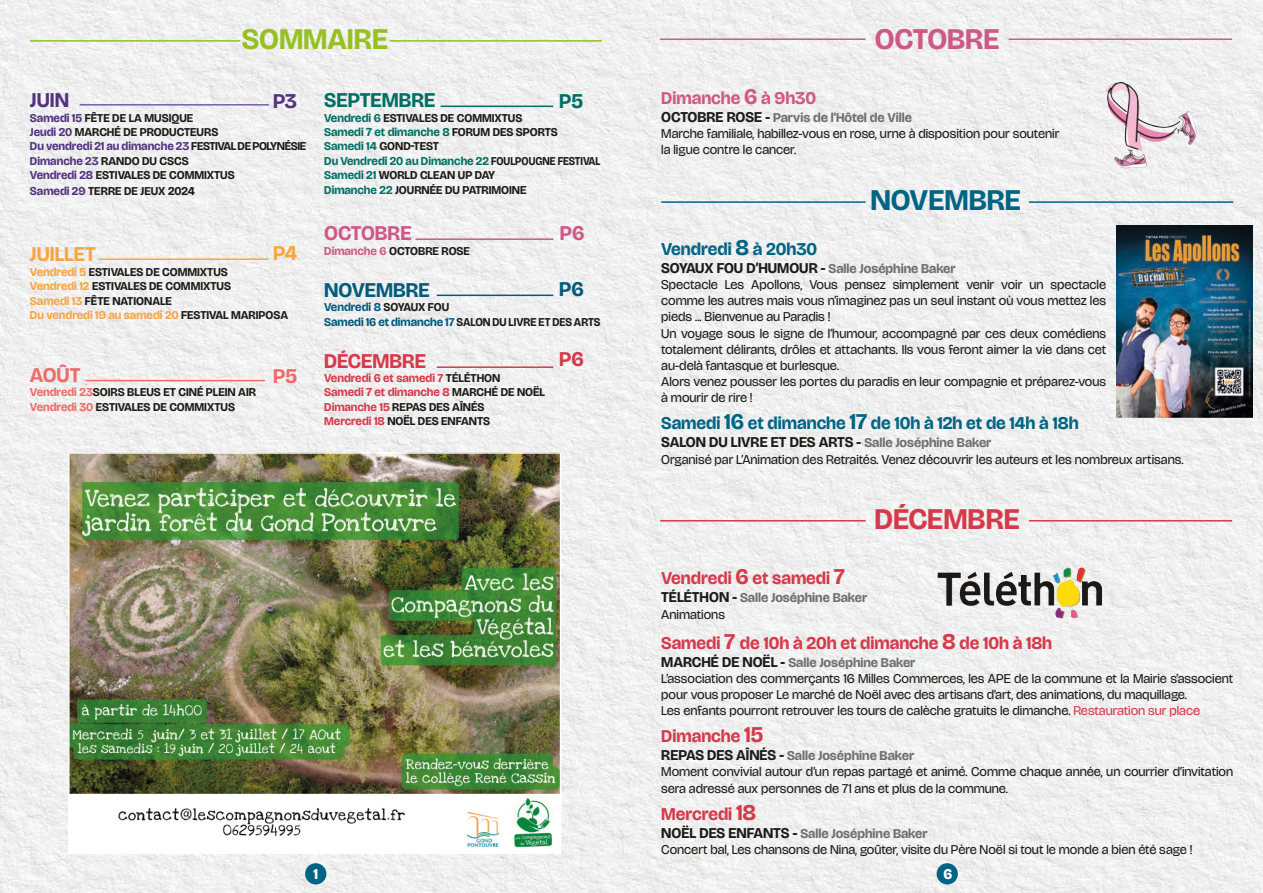
<style>
.page{position:relative;width:1263px;height:893px;background:#fff}
.page>*{position:absolute;margin:0;border:0;box-sizing:border-box;transform-origin:0 0}
.t1{font:700 30px "Bricolage Grotesque 48 pt";color:#006485}
.t2{font:700 30px "Bricolage Grotesque 48 pt";color:#d53a4a}
.t3{font:700 30px "Bricolage Grotesque 48 pt";color:#95c121}
.t4{font:700 30px "Bricolage Grotesque 48 pt";color:#ce5986}
.t5{font:700 21px "Bricolage Grotesque 48 pt";color:#006f64}
.t6{font:700 21px "Bricolage Grotesque 48 pt";color:#005b7d}
.t7{font:700 21px "Bricolage Grotesque 48 pt";color:#d53a4a}
.t8{font:700 21px "Bricolage Grotesque 48 pt";color:#f7a541}
.t9{font:700 21px "Bricolage Grotesque 48 pt";color:#ce5986}
.t10{font:700 21px "Bricolage Grotesque 48 pt";color:#52337f}
.t11{font:700 21px "Bricolage Grotesque 48 pt";color:#ed6c6a}
.t12{font:700 18px "Bricolage Grotesque 48 pt";color:#d53a4a}
.t13{font:700 18px "Bricolage Grotesque 48 pt";color:#006485}
.t14{font:700 18px "Bricolage Grotesque 48 pt";color:#ce5986}
.t15{font:700 15px "Bricolage Grotesque 48 pt";color:#1b1b19}
.t16{font:800 15px "Bricolage Grotesque 48 pt";color:#fff}
.t17{font:13.5px/16.2px "Bricolage Grotesque 48 pt";color:#1b1b19}
.t18{font:700 13.5px "Bricolage Grotesque 48 pt";color:#706f6f}
.t19{font:700 12px "Bricolage Grotesque 48 pt";color:#1b1b19}
.t20{font:700 12px "Bricolage Grotesque 48 pt";color:#006f64}
.t21{font:700 12px "Bricolage Grotesque 48 pt";color:#d53a4a}
.t22{font:700 12px "Bricolage Grotesque 48 pt";letter-spacing:-.02em;color:#52337f}
.t23{font:700 12px "Bricolage Grotesque 48 pt";color:#1b1b19;scale:.95 1}
.t24{font:700 12px "Bricolage Grotesque 48 pt";color:#f7a541}
.t25{font:700 12px "Bricolage Grotesque 48 pt";color:#005b7d}
.s1{color:#52337f}
.s2{color:#1b1b19}
.s3{color:#f7a541}
.s4{color:#ed6c6a}
.s5{color:#006f64}
.s6{color:#ce5986}
.s7{color:#005b7d}
.s8{color:#d53a4a}
.s9{font-size:22.5px}
.s10{font-size:15px;color:#1b1b19}
.s11{font-size:13.5px;color:#706f6f}
</style>
<div class="page">
<img style="left:0;top:0;width:1263px;height:893px">
<div style="left:305px;top:863px;width:21px;height:21px;background:#006485;border-radius:50%"></div>
<div style="left:936px;top:863px;width:22px;height:21px;background:#006485;border-radius:50%"></div>
<img style="left:71px;top:455px;width:487px;height:396px">
<div style="left:68px;top:452px;width:493px;height:402px;border:2px solid #fff"></div>
<hr style="left:660px;top:38px;width:205px;height:2px;background:#ce5986">
<hr style="left:1008px;top:38px;width:224px;height:2px;background:#ce5986">
<hr style="left:661px;top:201px;width:204px;height:2px;background:#006485">
<hr style="left:1029px;top:201px;width:204px;height:2px;background:#006485">
<hr style="left:660px;top:520px;width:205px;height:1px;background:#d53a4a">
<hr style="left:1029px;top:520px;width:203px;height:1px;background:#d53a4a">
<img style="left:975px;top:567px;width:127px;height:39px">
<img style="left:1117px;top:225px;width:135px;height:192px">
<img style="left:1105px;top:82px;width:59px;height:70px">
<hr style="left:30px;top:40px;width:210px;height:2px;background:#95c121">
<hr style="left:390px;top:40px;width:212px;height:2px;background:#95c121">
<hr style="left:80px;top:104px;width:189px;height:2px;background:#755fa6">
<hr style="left:98px;top:258px;width:171px;height:2px;background:#f7a541">
<hr style="left:85px;top:380px;width:180px;height:1px;background:#ed6c6a">
<hr style="left:441px;top:106px;width:112px;height:1px;background:#006f64">
<hr style="left:415px;top:238px;width:138px;height:2px;background:#ce5986">
<hr style="left:437px;top:295px;width:116px;height:1px;background:#005b7d">
<hr style="left:437px;top:366px;width:116px;height:2px;background:#d53a4a">
<p class="t3" style="left:242px;top:18px;width:148px">SOMMAIRE</p>
<p class="t10" style="left:30px;top:85px;width:41px">JUIN</p>
<p class="t19" style="left:30px;top:109px;width:165px"><span class="s1">Samedi 15</span> FÊTE DE LA MUSIQUE</p>
<p class="t19" style="left:30px;top:124px;width:190px"><span class="s1">Jeudi 20</span> MARCHÉ DE PRODUCTEURS</p>
<p class="t22" style="left:30px;top:138px;width:278px">Du vendredi 21 au dimanche 23 <span class="s2">FESTIVAL DE POLYNÉSIE</span></p>
<p class="t19" style="left:30px;top:152px;width:160px"><span class="s1">Dimanche 23</span> RANDO DU CSCS</p>
<p class="t19" style="left:30px;top:167px;width:206px"><span class="s1">Vendredi 28</span> ESTIVALES DE COMMIXTUS</p>
<p class="t19" style="left:30px;top:183px;width:167px"><span class="s1">Samedi 29</span> TERRE DE JEUX 2024</p>
<p class="t10" style="left:273px;top:86px;width:25px">P3</p>
<p class="t8" style="left:273px;top:238px;width:26px">P4</p>
<p class="t8" style="left:30px;top:240px;width:67px">JUILLET</p>
<p class="t19" style="left:30px;top:263px;width:199px"><span class="s3">Vendredi 5</span> ESTIVALES DE COMMIXTUS</p>
<p class="t19" style="left:30px;top:278px;width:203px"><span class="s3">Vendredi 12</span> ESTIVALES DE COMMIXTUS</p>
<p class="t19" style="left:30px;top:292px;width:144px"><span class="s3">Samedi 13</span> FÊTE NATIONALE</p>
<p class="t24" style="left:30px;top:307px;width:260px">Du vendredi 19 au samedi 20 <span class="s2">FESTIVAL MARIPOSA</span></p>
<p class="t11" style="left:30px;top:360px;width:52px">AOÛT</p>
<p class="t19" style="left:30px;top:384px;width:228px"><span class="s4">Vendredi 23</span>SOIRS BLEUS ET CINÉ PLEIN AIR</p>
<p class="t19" style="left:30px;top:398px;width:207px"><span class="s4">Vendredi 30</span> ESTIVALES DE COMMIXTUS</p>
<p class="t11" style="left:273px;top:361px;width:25px">P5</p>
<p class="t5" style="left:324px;top:85px;width:113px">SEPTEMBRE</p>
<p class="t19" style="left:324px;top:109px;width:200px"><span class="s5">Vendredi 6</span> ESTIVALES DE COMMIXTUS</p>
<p class="t20" style="left:324px;top:124px;width:235px">Samedi 7 et dimanche 8 <span class="s2">FORUM DES SPORTS</span></p>
<p class="t19" style="left:324px;top:138px;width:116px"><span class="s5">Samedi 14</span> GOND-TEST</p>
<p class="t20" style="left:324px;top:152px;width:278px">Du Vendredi 20 au Dimanche 22 <span class="s2">FOULPOUGNE FESTIVAL</span></p>
<p class="t19" style="left:324px;top:167px;width:172px"><span class="s5">Samedi 21</span> WORLD CLEAN UP DAY</p>
<p class="t19" style="left:324px;top:181px;width:204px"><span class="s5">Dimanche 22</span> JOURNÉE DU PATRIMOINE</p>
<p class="t9" style="left:324px;top:219px;width:89px">OCTOBRE</p>
<p class="t19" style="left:324px;top:242px;width:147px"><span class="s6">Dimanche 6</span> OCTOBRE ROSE</p>
<p class="t6" style="left:324px;top:275px;width:107px">NOVEMBRE</p>
<p class="t25" style="left:324px;top:299px;width:126px">Vendredi 8 <span class="s2">SOYAUX FOU</span></p>
<p class="t23" style="left:324px;top:313px;width:292px"><span class="s7">Samedi 16 et dimanche 17</span> SALON DU LIVRE ET DES ARTS</p>
<p class="t7" style="left:324px;top:346px;width:103px">DÉCEMBRE</p>
<p class="t21" style="left:324px;top:370px;width:178px">Vendredi 6 et samedi 7 <span class="s2">TÉLÉTHON</span></p>
<p class="t21" style="left:324px;top:384px;width:222px">Samedi 7 et dimanche 8 <span class="s2">MARCHÉ DE NOËL</span></p>
<p class="t19" style="left:324px;top:398px;width:162px"><span class="s8">Dimanche 15</span> REPAS DES AÎNÉS</p>
<p class="t19" style="left:324px;top:413px;width:167px"><span class="s8">Mercredi 18</span> NOËL DES ENFANTS</p>
<p class="t5" style="left:559px;top:86px;width:25px">P5</p>
<p class="t9" style="left:560px;top:218px;width:26px">P6</p>
<p class="t6" style="left:559px;top:274px;width:26px">P6</p>
<p class="t7" style="left:559px;top:344px;width:26px">P6</p>
<p class="t4" style="left:875px;top:18px;width:126px">OCTOBRE</p>
<p class="t14" style="left:661px;top:85px;width:156px">Dimanche <span class="s9">6</span> à 9h30</p>
<p class="t18" style="left:661px;top:108px;width:252px"><span class="s10">OCTOBRE ROSE -</span> Parvis de l’Hôtel de Ville</p>
<p class="t17" style="left:661px;top:125px;width:400px">Marche familiale, habillez-vous en rose, urne à disposition pour soutenir</p>
<p class="t17" style="left:661px;top:141px;width:136px">la ligue contre le cancer.</p>
<p class="t1" style="left:870px;top:178px;width:152px">NOVEMBRE</p>
<p class="t13" style="left:661px;top:236px;width:158px">Vendredi <span class="s9">8</span> à 20h30</p>
<p class="t18" style="left:661px;top:259px;width:296px"><span class="s10">SOYAUX FOU D’HUMOUR -</span> Salle Joséphine Baker</p>
<p class="t17" style="left:661px;top:276px;width:446px;text-align:justify">Spectacle Les Apollons, Vous pensez simplement venir voir un spectacle comme les autres mais vous n’imaginez pas un seul instant où vous mettez les pieds ... Bienvenue au Paradis !</p>
<p class="t17" style="left:661px;top:325px;width:446px;text-align:justify">Un voyage sous le signe de l’humour, accompagné par ces deux comédiens totalement délirants, drôles et attachants. Ils vous feront aimer la vie dans cet au-delà fantasque et burlesque.</p>
<p class="t17" style="left:661px;top:373px;width:446px">Alors venez pousser les portes du paradis en leur compagnie et préparez-vous à mourir de rire !</p>
<p class="t13" style="left:661px;top:411px;width:419px">Samedi <span class="s9">16</span> et dimanche <span class="s9">17</span> de 10h à 12h et de 14h à 18h</p>
<p class="t15" style="left:661px;top:432px;width:332px">SALON DU LIVRE ET DES ARTS - <span class="s11">Salle Joséphine Baker</span></p>
<p class="t17" style="left:661px;top:451px;width:524px">Organisé par L’Animation des Retraités. Venez découvrir les auteurs et les nombreux artisans.</p>
<p class="t2" style="left:874px;top:497px;width:147px">DÉCEMBRE</p>
<p class="t12" style="left:661px;top:566px;width:185px">Vendredi <span class="s9">6</span> et samedi <span class="s9">7</span></p>
<p class="t18" style="left:661px;top:588px;width:207px"><span class="s10">TÉLÉTHON -</span> Salle Joséphine Baker</p>
<p class="t17" style="left:661px;top:606px;width:65px">Animations</p>
<p class="t12" style="left:661px;top:630px;width:392px">Samedi <span class="s9">7</span> de 10h à 20h et dimanche <span class="s9">8</span> de 10h à 18h</p>
<p class="t18" style="left:661px;top:652px;width:256px"><span class="s10">MARCHÉ DE NOËL -</span> Salle Joséphine Baker</p>
<p class="t17" style="left:661px;top:670px;width:573px">L’association des commerçants 16 Milles Commerces, les APE de la commune et la Mairie s’associent pour vous proposer Le marché de Noël avec des artisans d’art, des animations, du maquillage.</p>
<p class="t17" style="left:661px;top:702px;width:540px">Les enfants pourront retrouver les tours de calèche gratuits le dimanche. <span class="s8">Restauration sur place</span></p>
<p class="t12" style="left:661px;top:723px;width:104px">Dimanche <span class="s9">15</span></p>
<p class="t18" style="left:661px;top:746px;width:254px"><span class="s10">REPAS DES AÎNÉS -</span> Salle Joséphine Baker</p>
<p class="t17" style="left:661px;top:763px;width:573px">Moment convivial autour d’un repas partagé et animé. Comme chaque année, un courrier d’invitation sera adressé aux personnes de 71 ans et plus de la commune.</p>
<p class="t12" style="left:661px;top:801px;width:96px">Mercredi <span class="s9">18</span></p>
<p class="t18" style="left:661px;top:823px;width:268px"><span class="s10">NOËL DES ENFANTS -</span> Salle Joséphine Baker</p>
<p class="t17" style="left:661px;top:841px;width:533px">Concert bal, Les chansons de Nina, goûter, visite du Père Noël si tout le monde a bien été sage !</p>
<p class="t16" style="left:313px;top:863px;width:6px">1</p>
<p class="t16" style="left:943px;top:863px;width:10px">6</p>
</div>
